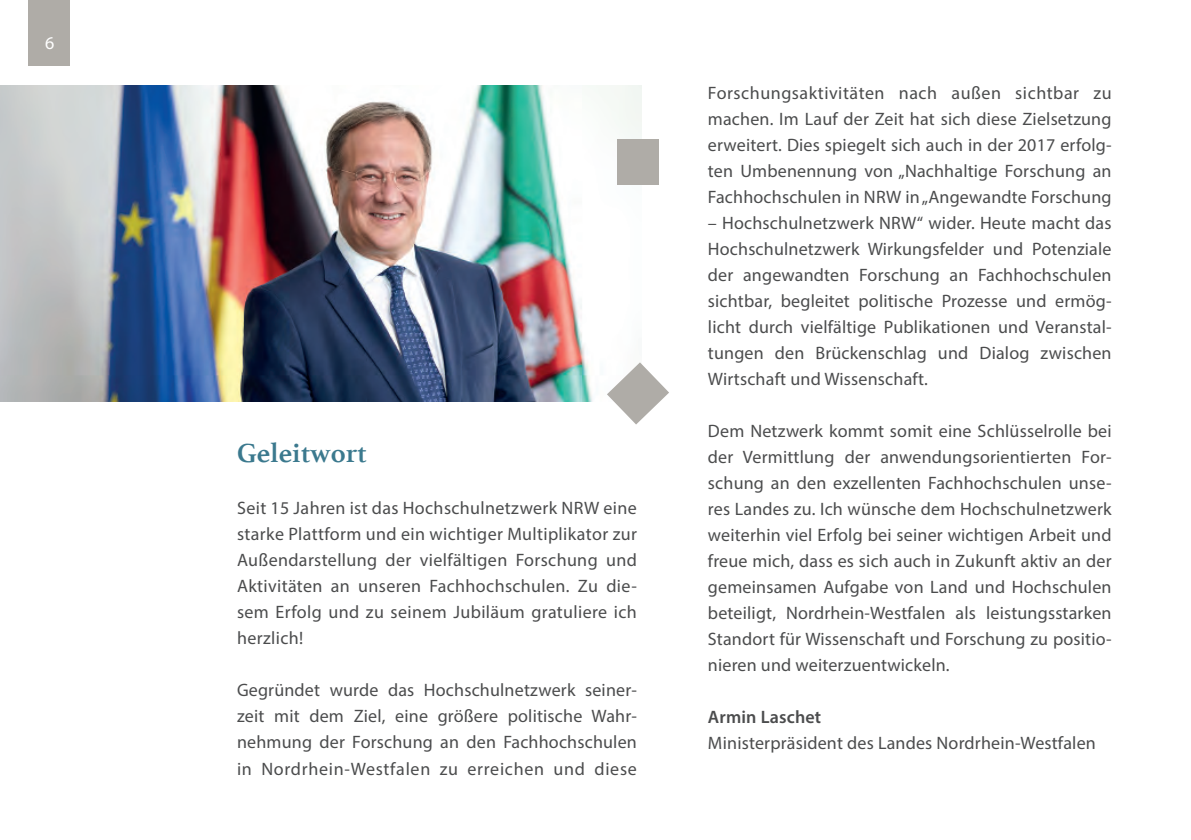
<style>
.page{position:relative;width:1191px;height:840px;background:#fff}
.page>*{position:absolute;margin:0;border:0;box-sizing:border-box;transform-origin:0 0}
.t1{font:700 28px "Athelas";color:#3b798e}
.t2{font:18px/26px "Myriad Pro";letter-spacing:.01em;color:#4b4c4d;text-align:justify}
.t3{font:600 18px "Myriad Pro";letter-spacing:.01em;color:#4b4c4d}
.t4{font:18px "Myriad Pro";color:#fff}
</style>
<div class="page">
<div style="left:28px;top:0;width:42px;height:66px;background:#afaca7"></div>
<img style="left:0;top:85px;width:641px;height:316px">
<div style="left:617px;top:139px;width:42px;height:46px;background:#afaca7"></div>
<svg style="left:607px;top:362px;width:62px;height:62px"></svg>
<p class="t4" style="left:45px;top:32px;width:11px">6</p>
<h1 class="t1" style="left:237px;top:430px;width:131px">Geleitwort</h1>
<p class="t2" style="left:237px;top:494px;width:401px">Seit 15 Jahren ist das Hochschulnetzwerk NRW eine starke Plattform und ein wichtiger Multiplikator zur Außendarstellung der vielfältigen Forschung und Aktivitäten an unseren Fachhochschulen. Zu die&shy;sem Erfolg und zu seinem Jubiläum gratuliere ich herzlich!</p>
<p class="t2" style="left:237px;top:676px;width:401px">Gegründet wurde das Hochschulnetzwerk seiner&shy;zeit mit dem Ziel, eine größere politische Wahr&shy;nehmung der Forschung an den Fachhochschulen in Nordrhein-Westfalen zu erreichen und diese</p>
<p class="t2" style="left:708px;top:79px;width:405px">Forschungsaktivitäten nach außen sichtbar zu machen. Im Lauf der Zeit hat sich diese Zielsetzung erweitert. Dies spiegelt sich auch in der 2017 erfolg&shy;ten Umbenennung von „Nachhaltige Forschung an Fachhochschulen in NRW in „Angewandte Forschung</p>
<p class="t2" style="left:708px;top:209px;width:405px">– Hochschulnetzwerk NRW“ wider. Heute macht das Hochschulnetzwerk Wirkungsfelder und Potenziale der angewandten Forschung an Fachhochschulen sichtbar, begleitet politische Prozesse und ermög&shy;licht durch vielfältige Publikationen und Veranstal&shy;tungen den Brückenschlag und Dialog zwischen Wirtschaft und Wissenschaft.</p>
<p class="t2" style="left:708px;top:417px;width:405px">Dem Netzwerk kommt somit eine Schlüsselrolle bei der Vermittlung der anwendungsorientierten For&shy;schung an den exzellenten Fachhochschulen unse&shy;res Landes zu. Ich wünsche dem Hochschulnetzwerk weiterhin viel Erfolg bei seiner wichtigen Arbeit und freue mich, dass es sich auch in Zukunft aktiv an der gemeinsamen Aufgabe von Land und Hochschulen beteiligt, Nordrhein-Westfalen als leistungsstarken Standort für Wissenschaft und Forschung zu positio&shy;nieren und weiterzuentwickeln.</p>
<p class="t3" style="left:708px;top:705px;width:115px">Armin Laschet</p>
<p class="t2" style="left:708px;top:729px;width:389px">Ministerpräsident des Landes Nordrhein-Westfalen</p>
</div>
